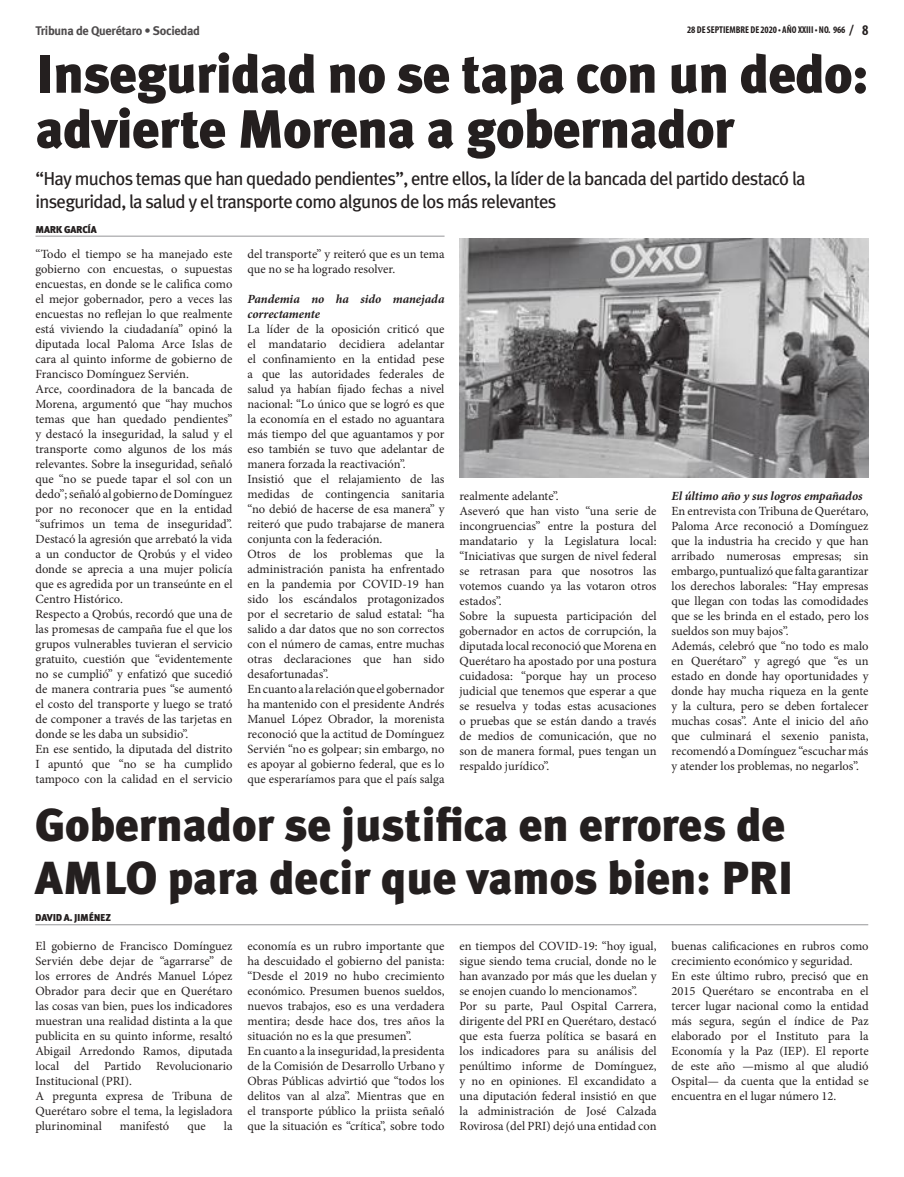
<style>
.page{position:relative;width:904px;height:1177px;background:#fff}
.page>*{position:absolute;margin:0;border:0;box-sizing:border-box;transform-origin:0 0}
.t1{font:900 53.75px/55px "Meta Plus";letter-spacing:-.01em;color:#241f1f}
.t2{font:900 46.25px/52.5px "Meta Plus";color:#241f1f}
.t3{font:18.75px/22.5px "Meta Plus";letter-spacing:-.04em;color:#241f1f}
.t4{font:12.5px/15px "Minion Pro";color:#241f1f}
.t5{font:italic 700 12.5px/15px "Minion Pro";letter-spacing:-.005em;color:#241f1f}
.t6{font:700 12.5px "Meta Plus";letter-spacing:-.025em;color:#4e4b4c}
.t7{font:900 10px "Meta Plus Lining";letter-spacing:-.025em;color:#241f1f}
.t8{font:700 condensed 9.88px "Myriad Pro";color:#241f1f}
.s1{font-size:15px}
.s2{font-size:14.88px}
</style>
<div class="page">
<hr style="left:35px;top:236px;width:409px;height:1px;background:#969698">
<hr style="left:35px;top:924px;width:833px;height:1px;background:#969698">
<img style="left:459px;top:238px;width:409px;height:239px">
<p class="t6" style="left:35px;top:24px;width:166px">Tribuna de Querétaro • Sociedad</p>
<p class="t8" style="left:687px;top:24px;width:183px">28 DE SEPTIEMBRE DE 2020 • AÑO XXIII • NO. 966 <span class="s1">/</span> <span class="s2">8</span></p>
<h1 class="t1" style="left:35px;top:47px;width:834px">Inseguridad no se tapa con un dedo: advierte Morena a gobernador</h1>
<h3 class="t3" style="left:35px;top:167px;width:771px">“Hay muchos temas que han quedado pendientes”, entre ellos, la líder de la bancada del partido destacó la inseguridad, la salud y el transporte como algunos de los más relevantes</h3>
<p class="t7" style="left:35px;top:223px;width:63px">MARK GARCÍA</p>
<p class="t4" style="left:35px;top:246px;width:198px">“Todo el tiempo se ha manejado este gobierno con encuestas, o supuestas encuestas, en donde se le califica como el mejor gobernador, pero a veces las encuestas no reflejan lo que realmente está viviendo la ciudadanía” opinó la diputada local Paloma Arce Islas de cara al quinto informe de gobierno de Francisco Domínguez Servién.<br>Arce, coordinadora de la bancada de Morena, argumentó que “hay muchos temas que han quedado pendientes” y destacó la inseguridad, la salud y el transporte como algunos de los más relevantes. Sobre la inseguridad, señaló que “no se puede tapar el sol con un dedo”; señaló al gobierno de Domínguez por no reconocer que en la entidad “sufrimos un tema de inseguridad”.<br>Destacó la agresión que arrebató la vida a un conductor de Qrobús y el video donde se aprecia a una mujer policía que es agredida por un transeúnte en el Centro Histórico.<br>Respecto a Qrobús, recordó que una de las promesas de campaña fue el que los grupos vulnerables tuvieran el servicio gratuito, cuestión que “evidentemente no se cumplió” y enfatizó que sucedió de manera contraria pues “se aumentó el costo del transporte y luego se trató de componer a través de las tarjetas en donde se les daba un subsidio”.<br>En ese sentido, la diputada del distrito I apuntó que “no se ha cumplido tampoco con la calidad en el servicio</p>
<p class="t4" style="left:247px;top:246px;width:198px">del transporte” y reiteró que es un tema que no se ha logrado resolver.</p>
<p class="t5" style="left:247px;top:291px;width:198px">Pandemia no ha sido manejada correctamente</p>
<p class="t4" style="left:247px;top:321px;width:198px">La líder de la oposición criticó que el mandatario decidiera adelantar el confinamiento en la entidad pese a que las autoridades federales de salud ya habían fijado fechas a nivel nacional: “Lo único que se logró es que la economía en el estado no aguantara más tiempo del que aguantamos y por eso también se tuvo que adelantar de manera forzada la reactivación”.<br>Insistió que el relajamiento de las medidas de contingencia sanitaria “no debió de hacerse de esa manera” y reiteró que pudo trabajarse de manera conjunta con la federación.<br>Otros de los problemas que la administración panista ha enfrentado en la pandemia por COVID-19 han sido los escándalos protagonizados por el secretario de salud estatal: “ha salido a dar datos que no son correctos con el número de camas, entre muchas otras declaraciones que han sido desafortunadas”.<br>En cuanto a la relación que el gobernador ha mantenido con el presidente Andrés Manuel López Obrador, la morenista reconoció que la actitud de Domínguez Servién “no es golpear; sin embargo, no es apoyar al gobierno federal, que es lo que esperaríamos para que el país salga</p>
<h2 class="t2" style="left:35px;top:799px;width:759px">Gobernador se justifica en errores de<br>AMLO para decir que vamos bien: PRI</h2>
<p class="t4" style="left:35px;top:938px;width:198px">El gobierno de Francisco Domínguez Servién debe dejar de “agarrarse” de los errores de Andrés Manuel López Obrador para decir que en Querétaro las cosas van bien, pues los indicadores muestran una realidad distinta a la que publicita en su quinto informe, resaltó Abigail Arredondo Ramos, diputada local del Partido Revolucionario Institucional (PRI).<br>A pregunta expresa de Tribuna de Querétaro sobre el tema, la legisladora plurinominal</p>
<p class="t4" style="left:459px;top:488px;width:198px">realmente adelante”.<br>Aseveró que han visto “una serie de incongruencias” entre la postura del mandatario y la Legislatura local: “Iniciativas que surgen de nivel federal se retrasan para que nosotros las votemos cuando ya las votaron otros estados”.<br>Sobre la supuesta participación del gobernador en actos de corrupción, la diputada local reconoció que Morena en Querétaro ha apostado por una postura cuidadosa: “porque hay un proceso judicial que tenemos que esperar a que se resuelva y todas estas acusaciones o pruebas que se están dando a través de medios de comunicación, que no son de manera formal, pues tengan un respaldo jurídico”.</p>
<p class="t5" style="left:671px;top:488px;width:193px">El último año y sus logros empañados</p>
<p class="t4" style="left:671px;top:503px;width:198px">En entrevista con Tribuna de Querétaro, Paloma Arce reconoció a Domínguez que la industria ha crecido y que han arribado numerosas empresas; sin embargo, puntualizó que falta garantizar los derechos laborales: “Hay empresas que llegan con todas las comodidades que se les brinda en el estado, pero los sueldos son muy bajos”.<br>Además, celebró que “no todo es malo en Querétaro” y agregó que “es un estado en donde hay oportunidades y donde hay mucha riqueza en la gente y la cultura, pero se deben fortalecer muchas cosas”. Ante el inicio del año que culminará el sexenio panista, recomendó a Domínguez “escuchar más y atender los problemas, no negarlos”.</p>
<p class="t7" style="left:35px;top:912px;width:77px">DAVID A. JIMÉNEZ</p>
<p class="t4" style="left:247px;top:938px;width:198px">economía es un rubro importante que ha descuidado el gobierno del panista: “Desde el 2019 no hubo crecimiento económico. Presumen buenos sueldos, nuevos trabajos, eso es una verdadera mentira; desde hace dos, tres años la situación no es la que presumen”.<br>En cuanto a la inseguridad, la presidenta de la Comisión de Desarrollo Urbano y Obras Públicas advirtió que “todos los delitos van al alza”. Mientras que en el transporte público la priista señaló que la situación es “crítica”, sobre todo</p>
<p class="t4" style="left:459px;top:938px;width:198px">en tiempos del COVID-19: “hoy igual, sigue siendo tema crucial, donde no le han avanzado por más que les duelan y se enojen cuando lo mencionamos”.<br>Por su parte, Paul Ospital Carrera, dirigente del PRI en Querétaro, destacó que esta fuerza política se basará en los indicadores para su análisis del penúltimo informe de Domínguez, y no en opiniones. El excandidato a una diputación federal insistió en que la administración de José Calzada Rovirosa (del PRI) dejó una entidad con</p>
<p class="t4" style="left:671px;top:938px;width:198px">buenas calificaciones en rubros como crecimiento económico y seguridad.<br>En este último rubro, precisó que en 2015 Querétaro se encontraba en el tercer lugar nacional como la entidad más segura, según el índice de Paz elaborado por el Instituto para la Economía y la Paz (IEP). El reporte de este año —mismo al que aludió Ospital— da cuenta que la entidad se encuentra en el lugar número 12.</p>
<p class="t4" style="left:120px;top:1118px;width:51px">manifestó</p>
<p class="t4" style="left:187px;top:1118px;width:20px">que</p>
<p class="t4" style="left:224px;top:1118px;width:10px">la</p>
</div>
